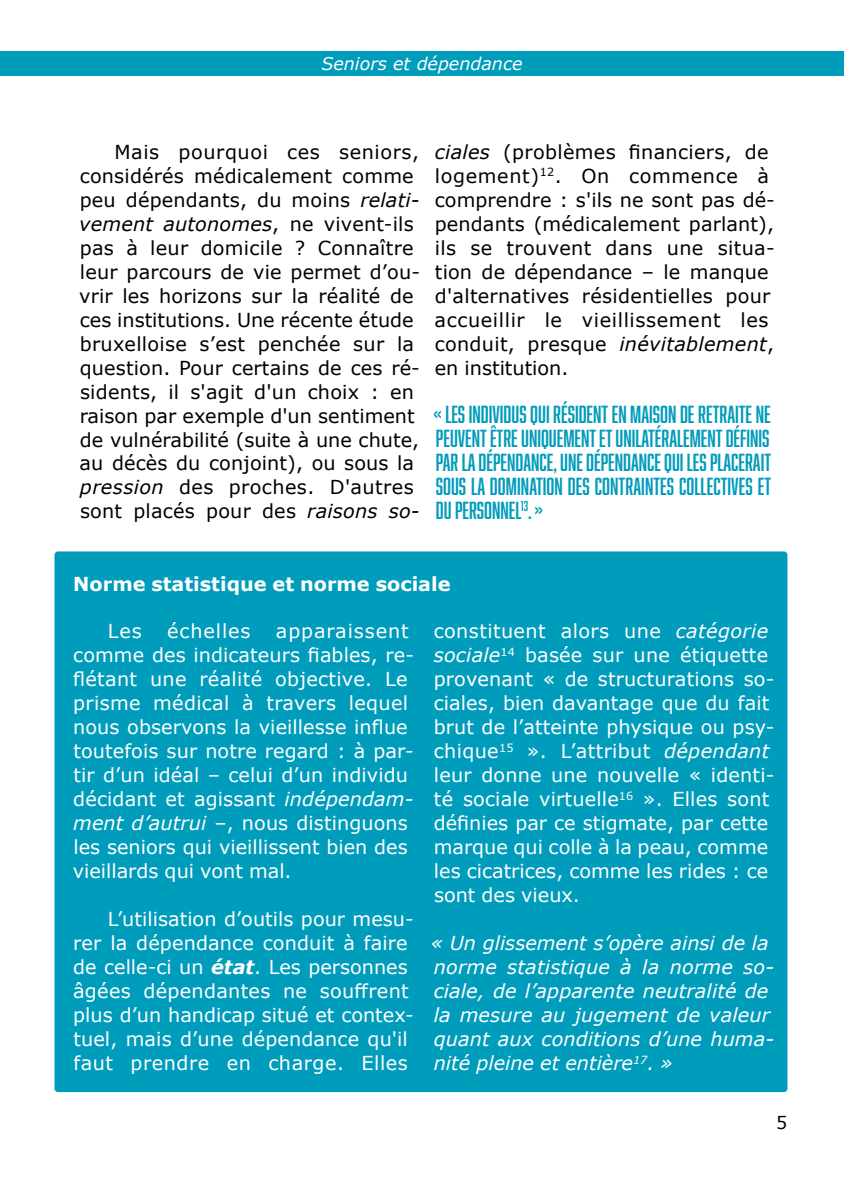
<style>
.page{position:relative;width:844px;height:1191px;background:#fff}
.page>*{position:absolute;margin:0;border:0;box-sizing:border-box;transform-origin:0 0}
.t1{font:22.75px/24px "Abolition";letter-spacing:.005em;color:#009cbb;text-align:justify}
.t2{font:19.25px/24px "Verdana";letter-spacing:.005em;color:#fff}
.t3{font:19.25px/24px "Verdana";letter-spacing:.01em;color:#000}
.t4{font:italic 19.25px/24px "Verdana";letter-spacing:.005em;color:#fff}
.t5{font:700 19.25px "Verdana";color:#fff}
.t6{font:19.25px "Verdana";letter-spacing:.045em;color:#fff}
.t7{font:italic 17.5px "Verdana";color:#fff}
.t8{font:17.5px "Verdana";color:#000}
.s1{font-style:italic}
.s2{font-weight:700;font-style:italic}
</style>
<div class="page">
<div style="left:0;top:51px;width:843px;height:25px;background:#009cbb"></div>
<div style="left:56px;top:553px;width:729px;height:537px;background:#009cbb;border-radius:2px"></div>
<div style="left:54px;top:551px;width:733px;height:541px;border:4px solid #009cbb;border-radius:2px"></div>
<p class="t7" style="left:321px;top:52px;width:202px">Seniors et dépendance</p>
<p class="t3" style="left:79px;top:140px;width:342px;text-indent:35px">Mais pourquoi ces seniors, considérés médicalement comme peu dépendants, du moins <span class="s1">relati&shy;vement autonomes</span>, ne vivent-ils pas à leur domicile ? Connaître leur parcours de vie permet d’ou&shy;vrir les horizons sur la réalité de ces institutions. Une récente étude bruxelloise s’est penchée sur la question. Pour certains de ces ré&shy;sidents, il s'agit d'un choix : en raison par exemple d'un sentiment de vulnérabilité (suite à une chute, au décès du conjoint), ou sous la <span class="s1">pression</span> des proches. D'autres sont placés pour des <span class="s1">raisons so-</span></p>
<p class="t3" style="left:434px;top:139px;width:342px"><span class="s1">ciales</span> (problèmes financiers, de logement)<sup>12</sup>. On commence à comprendre : s'ils ne sont pas dé&shy;pendants (médicalement parlant), ils se trouvent dans une situa&shy;tion de dépendance – le manque d'alternatives résidentielles pour accueillir le vieillissement les conduit, presque <span class="s1">inévitablement</span>, en institution.</p>
<p class="t1" style="left:434px;top:401px;width:338px">« LES INDIVIDUS QUI RÉSIDENT EN MAISON DE RETRAITE NE PEUVENT ÊTRE UNIQUEMENT ET UNILATÉRALEMENT DÉFINIS PAR LA DÉPENDANCE, UNE DÉPENDANCE QUI LES PLACERAIT SOUS LA DOMINATION DES CONTRAINTES COLLECTIVES ET DU PERSONNEL<sup>13</sup>. »</p>
<p class="t5" style="left:73px;top:570px;width:379px">Norme statistique et norme sociale</p>
<p class="t2" style="left:108px;top:619px;width:35px">Les</p>
<p class="t6" style="left:167px;top:618px;width:85px">échelles</p>
<p class="t2" style="left:433px;top:619px;width:342px">constituent alors une <span class="s1">catégorie sociale</span><sup>14</sup> basée sur une étiquette provenant « de structurations so&shy;ciales, bien davantage que du fait brut de l’atteinte physique ou psy&shy;chique<sup>15</sup> ». L’attribut <span class="s1">dépendant </span>leur donne une nouvelle « identi&shy;té sociale virtuelle<sup>16</sup> ». Elles sont définies par ce stigmate, par cette marque qui colle à la peau, comme les cicatrices, comme les rides : ce sont des vieux.</p>
<p class="t4" style="left:430px;top:931px;width:345px">« Un glissement s’opère ainsi de la norme statistique à la norme so&shy;ciale, de l’apparente neutralité de la mesure au jugement de valeur quant aux conditions d’une huma&shy;nité pleine et entière<sup>17</sup>. »</p>
<p class="t2" style="left:73px;top:619px;width:343px;text-indent:203px">apparaissent comme des indicateurs fiables, re&shy;flétant une réalité objective. Le prisme médical à travers lequel nous observons la vieillesse influe toutefois sur notre regard : à par&shy;tir d’un idéal – celui d’un individu décidant et agissant <span class="s1">indépendam&shy;ment d’autrui</span> –, nous distinguons les seniors qui vieillissent bien des vieillards qui vont mal.</p>
<p class="t2" style="left:73px;top:907px;width:342px;text-indent:35px">L’utilisation d’outils pour mesu&shy;rer la dépendance conduit à faire de celle-ci un <span class="s2">état</span>. Les personnes âgées dépendantes ne souffrent plus d’un handicap situé et contex&shy;tuel, mais d’une dépendance qu'il faut prendre en charge. Elles</p>
<p class="t8" style="left:776px;top:1111px;width:13px">5</p>
</div>
